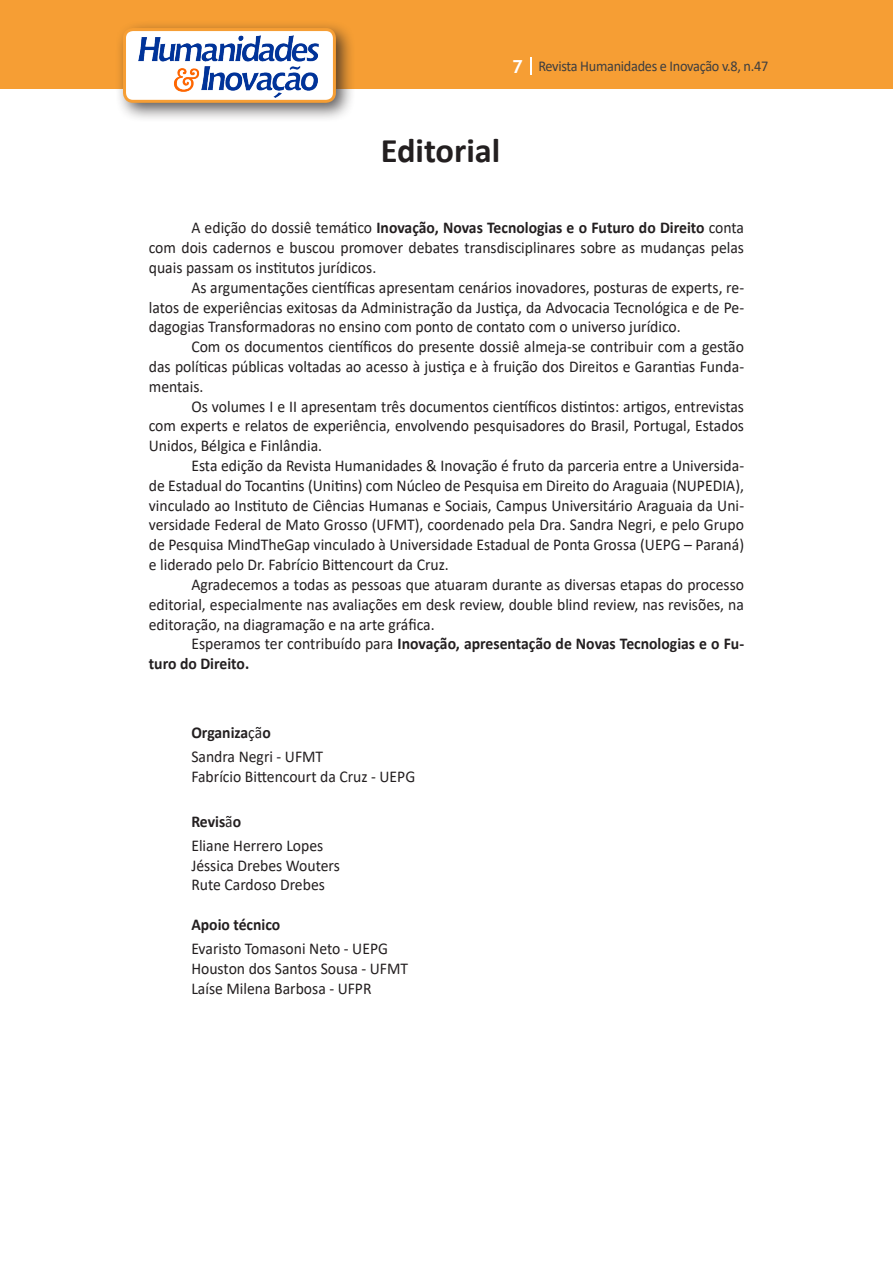
<style>
.page{position:relative;width:893px;height:1263px;background:#fff}
.page>*{position:absolute;margin:0;border:0;box-sizing:border-box;transform-origin:0 0}
.t1{font:700 34.5px "Calibri";color:#231f20}
.Texto{font:16.5px/19.8px "Calibri";color:#231f20;text-align:justify;scale:.95 1}
.Texto-2{font:700 16.5px/19.8px "Calibri";color:#231f20;scale:.95 1}
.t2{font:15px "Calibri";letter-spacing:-.02em;color:#3e3e3f;scale:.95 1}
.s1{font-family:"Trebuchet MS";font-weight:700;font-size:18px;color:#fff}
.s2{font-weight:700}
.s3{font-weight:400}
</style>
<div class="page">
<div style="left:0;top:0;width:893px;height:88px;background:#f69e34"></div>
<svg style="left:530px;top:57px;width:2px;height:18px"></svg>
<div style="left:115px;top:20px;width:241px;height:103px;background:#231f20;opacity:.75"></div>
<div style="left:125px;top:30px;width:209px;height:71px;background:#fff;border-radius:9px"></div>
<img style="left:138px;top:35px;width:181px;height:62px">
<div style="left:123px;top:28px;width:213px;height:75px;border:3px solid #f69e34;border-radius:9px"></div>
<p class="t2" style="left:512px;top:56px;width:271px"><span class="s1">7</span> Revista Humanidades e Inovação v.8, n.47</p>
<p class="t1" style="left:381px;top:126px;width:121px">Editorial</p>
<p class="Texto" style="left:149px;top:218px;width:628px;text-indent:43px">A edição do dossiê temático <span class="s2">Inovação, Novas Tecnologias e o Futuro do Direito</span> conta com dois cadernos e buscou promover debates transdisciplinares sobre as mudanças pelas quais passam os institutos jurídicos.</p>
<p class="Texto" style="left:149px;top:277px;width:628px;text-indent:43px">As argumentações científicas apresentam cenários inovadores, posturas de experts, re&shy;latos de experiências exitosas da Administração da Justiça, da Advocacia Tecnológica e de Pe&shy;dagogias Transformadoras no ensino com ponto de contato com o universo jurídico.</p>
<p class="Texto" style="left:149px;top:336px;width:628px;text-indent:43px">Com os documentos científicos do presente dossiê almeja-se contribuir com a gestão das políticas públicas voltadas ao acesso à justiça e à fruição dos Direitos e Garantias Funda&shy;mentais.</p>
<p class="Texto" style="left:149px;top:396px;width:628px;text-indent:43px">Os volumes I e II apresentam três documentos científicos distintos: artigos, entrevistas com experts e relatos de experiência, envolvendo pesquisadores do Brasil, Portugal, Estados Unidos, Bélgica e Finlândia.</p>
<p class="Texto" style="left:149px;top:455px;width:628px;text-indent:43px">Esta edição da Revista Humanidades &amp; Inovação é fruto da parceria entre a Universida&shy;de Estadual do Tocantins (Unitins) com Núcleo de Pesquisa em Direito do Araguaia (NUPEDIA), vinculado ao Instituto de Ciências Humanas e Sociais, Campus Universitário Araguaia da Uni&shy;versidade Federal de Mato Grosso (UFMT), coordenado pela Dra. Sandra Negri, e pelo Grupo de Pesquisa MindTheGap vinculado à Universidade Estadual de Ponta Grossa (UEPG – Paraná) e liderado pelo Dr. Fabrício Bittencourt da Cruz.</p>
<p class="Texto" style="left:149px;top:574px;width:628px;text-indent:43px">Agradecemos a todas as pessoas que atuaram durante as diversas etapas do processo editorial, especialmente nas avaliações em desk review, double blind review, nas revisões, na editoração, na diagramação e na arte gráfica.</p>
<p class="Texto-2" style="left:149px;top:634px;width:628px;text-indent:43px"><span class="s3">Esperamos ter contribuído para</span> Inovação, apresentação de Novas Tecnologias e o Fu&shy;turo do Direito.</p>
<p class="Texto-2" style="left:191px;top:723px;width:85px">Organiza<span class="s3">çã</span>o</p>
<p class="Texto" style="left:191px;top:747px;width:140px">Sandra Negri - UFMT</p>
<p class="Texto" style="left:191px;top:766px;width:237px">Fabrício Bittencourt da Cruz - UEPG</p>
<p class="Texto-2" style="left:191px;top:811px;width:54px">Revis<span class="s3">ã</span>o</p>
<p class="Texto" style="left:191px;top:835px;width:140px">Eliane Herrero Lopes</p>
<p class="Texto" style="left:191px;top:855px;width:158px">Jéssica Drebes Wouters</p>
<p class="Texto" style="left:191px;top:875px;width:142px">Rute Cardoso Drebes</p>
<p class="Texto-2" style="left:191px;top:914px;width:95px">Apoio técnico</p>
<p class="Texto" style="left:191px;top:938px;width:209px">Evaristo Tomasoni Neto - UEPG</p>
<p class="Texto" style="left:191px;top:958px;width:230px">Houston dos Santos Sousa - UFMT</p>
<p class="Texto" style="left:191px;top:978px;width:191px">Laíse Milena Barbosa - UFPR</p>
</div>
